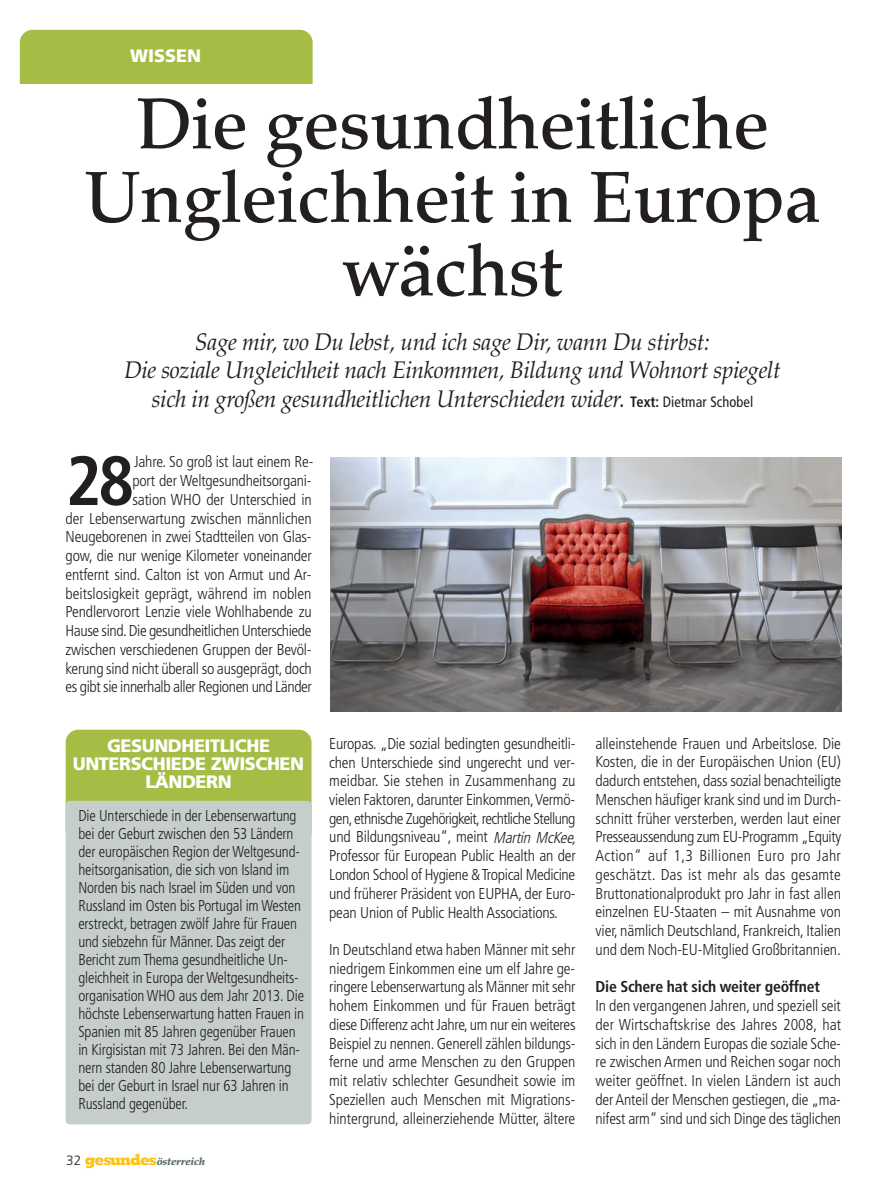
<style>
.page{position:relative;width:895px;height:1190px;background:#fff}
.page>*{position:absolute;margin:0;border:0;box-sizing:border-box;transform-origin:0 0}
.t1{font:500 72px/73.5px "Palatino";letter-spacing:-.01em;color:#231f20;text-align:center}
.t2{font:700 condensed 69.45px "Frutiger";color:#231f20}
.t3{font:italic 24px/28.5px "Palatino";letter-spacing:-.015em;color:#231f20;text-align:center;scale:.95 1}
.t4{font:900 18px/18px "Frutiger";letter-spacing:-.025em;color:#fff;text-align:center}
.t5{font:300 condensed 15.75px/18.8px "Frutiger";letter-spacing:-.01em;color:#231f20;text-align:justify}
.t6{font:300 condensed 15.75px/18px "Frutiger";letter-spacing:-.01em;color:#231f20;scale:.95 1}
.t7{font:700 condensed 15.75px "Frutiger";letter-spacing:-.015em;color:#231f20}
.t8{font:italic 900 10.5px "Palatino";letter-spacing:-.02em;color:#5d6e65}
.s1{font-family:"Frutiger";font-weight:700;font-style:normal;font-stretch:condensed;font-size:15px}
.s2{font-family:"Frutiger";font-style:normal;font-stretch:condensed;font-size:15px}
.s3{font-family:"Frutiger";font-weight:300;font-style:normal;font-size:13.5px;color:#231f20}
.s4{font-family:"Memphis";font-weight:800;font-style:normal;font-size:15px;color:#fec210}
.s5{font-style:italic}
</style>
<div class="page">
<img style="left:330px;top:457px;width:510px;height:254px">
<div style="left:20px;top:30px;width:292px;height:65px;background:#a6bd45;border-radius:13px"></div>
<div style="left:20px;top:85px;width:309px;height:47px;background:#fff"></div>
<div style="left:66px;top:730px;width:245px;height:114px;background:#a6bd45;border-radius:13px"></div>
<div style="left:66px;top:801px;width:245px;height:323px;background:#c6cecb;border-radius:4px"></div>
<p class="t4" style="left:130px;top:48px;width:73px">WISSEN</p>
<h1 class="t1" style="left:84px;top:95px;width:738px">Die gesundheitliche<br>Ungleichheit in Europa wächst</h1>
<h3 class="t3" style="left:124px;top:327px;width:692px">Sage mir, wo Du lebst, und ich sage Dir, wann Du stirbst:<br>Die soziale Ungleichheit nach Einkommen, Bildung und Wohnort spiegelt sich in großen gesundheitlichen Unterschieden wider. <span class="s1">Text:</span> <span class="s2">Dietmar Schobel</span></h3>
<p class="t5" style="left:66px;top:454px;width:249px;text-align:right">Jahre. So groß ist laut einem Re-<br>port der Weltgesundheitsorgani-<br>sation WHO der Unterschied in<br>der Lebenserwartung zwischen männlichen Neugeborenen in zwei Stadtteilen von Glas&shy;gow, die nur wenige Kilometer voneinander entfernt sind. Calton ist von Armut und Ar&shy;beitslosigkeit geprägt, während im noblen Pendlervorort Lenzie viele Wohlhabende zu Hause sind. Die gesundheitlichen Unterschiede zwischen verschiedenen Gruppen der Bevöl&shy;kerung sind nicht überall so ausgeprägt, doch es gibt sie innerhalb aller Regionen und Länder</p>
<h2 class="t2" style="left:66px;top:453px;width:70px">28</h2>
<p class="t4" style="left:73px;top:738px;width:233px">GESUNDHEITLICHE<br>UNTERSCHIEDE ZWISCHEN<br>LÄNDERN</p>
<p class="t6" style="left:78px;top:808px;width:239px">Die Unterschiede in der Lebenserwartung bei der Geburt zwischen den 53 Ländern der europäischen Region der Weltgesund&shy;heitsorganisation, die sich von Island im Norden bis nach Israel im Süden und von Russland im Osten bis Portugal im Westen erstreckt, betragen zwölf Jahre für Frauen und siebzehn für Männer. Das zeigt der Bericht zum Thema gesundheitliche Un&shy;gleichheit in Europa der Weltgesundheits&shy;organisation WHO aus dem Jahr 2013. Die höchste Lebenserwartung hatten Frauen in Spanien mit 85 Jahren gegenüber Frauen in Kirgisistan mit 73 Jahren. Bei den Män&shy;nern standen 80 Jahre Lebenserwartung bei der Geburt in Israel nur 63 Jahren in Russland gegenüber.</p>
<p class="t8" style="left:66px;top:1157px;width:140px"><span class="s3">32</span> <span class="s4">gesundes</span>österreich</p>
<p class="t5" style="left:329px;top:735px;width:251px;text-align:left">Europas. „Die sozial bedingten gesundheitli&shy;chen Unterschiede sind ungerecht und ver&shy;meidbar. Sie stehen in Zusammenhang zu vielen Faktoren, darunter Einkommen, Vermö&shy;gen, ethnische Zugehörigkeit, rechtliche Stellung und Bildungsniveau“, meint <span class="s5">Martin McKee, </span>Professor für European Public Health an der London School of Hygiene &amp; Tropical Medicine und früherer Präsident von EUPHA, der Euro&shy;pean Union of Public Health Associations.</p>
<p class="t5" style="left:329px;top:941px;width:248px">In Deutschland etwa haben Männer mit sehr niedrigem Einkommen eine um elf Jahre ge&shy;ringere Lebenserwartung als Männer mit sehr hohem Einkommen und für Frauen beträgt diese Differenz acht Jahre, um nur ein weiteres Beispiel zu nennen. Generell zählen bildungs&shy;ferne und arme Menschen zu den Gruppen mit relativ schlechter Gesundheit sowie im Speziellen auch Menschen mit Migrations&shy;hintergrund, alleinerziehende Mütter, ältere</p>
<p class="t5" style="left:595px;top:735px;width:247px">alleinstehende Frauen und Arbeitslose. Die Kosten, die in der Europäischen Union (EU) dadurch entstehen, dass sozial benachteiligte Menschen häufiger krank sind und im Durch&shy;schnitt früher versterben, werden laut einer Presseaussendung zum EU-Programm „Equity Action“ auf 1,3 Billionen Euro pro Jahr geschätzt. Das ist mehr als das gesamte Bruttonationalprodukt pro Jahr in fast allen einzelnen EU-Staaten – mit Ausnahme von vier, nämlich Deutschland, Frankreich, Italien und dem Noch-EU-Mitglied Großbritannien.</p>
<p class="t7" style="left:595px;top:980px;width:226px">Die Schere hat sich weiter geöffnet</p>
<p class="t5" style="left:595px;top:997px;width:247px">In den vergangenen Jahren, und speziell seit der Wirtschaftskrise des Jahres 2008, hat sich in den Ländern Europas die soziale Sche&shy;re zwischen Armen und Reichen sogar noch weiter geöffnet. In vielen Ländern ist auch der Anteil der Menschen gestiegen, die „ma&shy;nifest arm“ sind und sich Dinge des täglichen</p>
</div>
